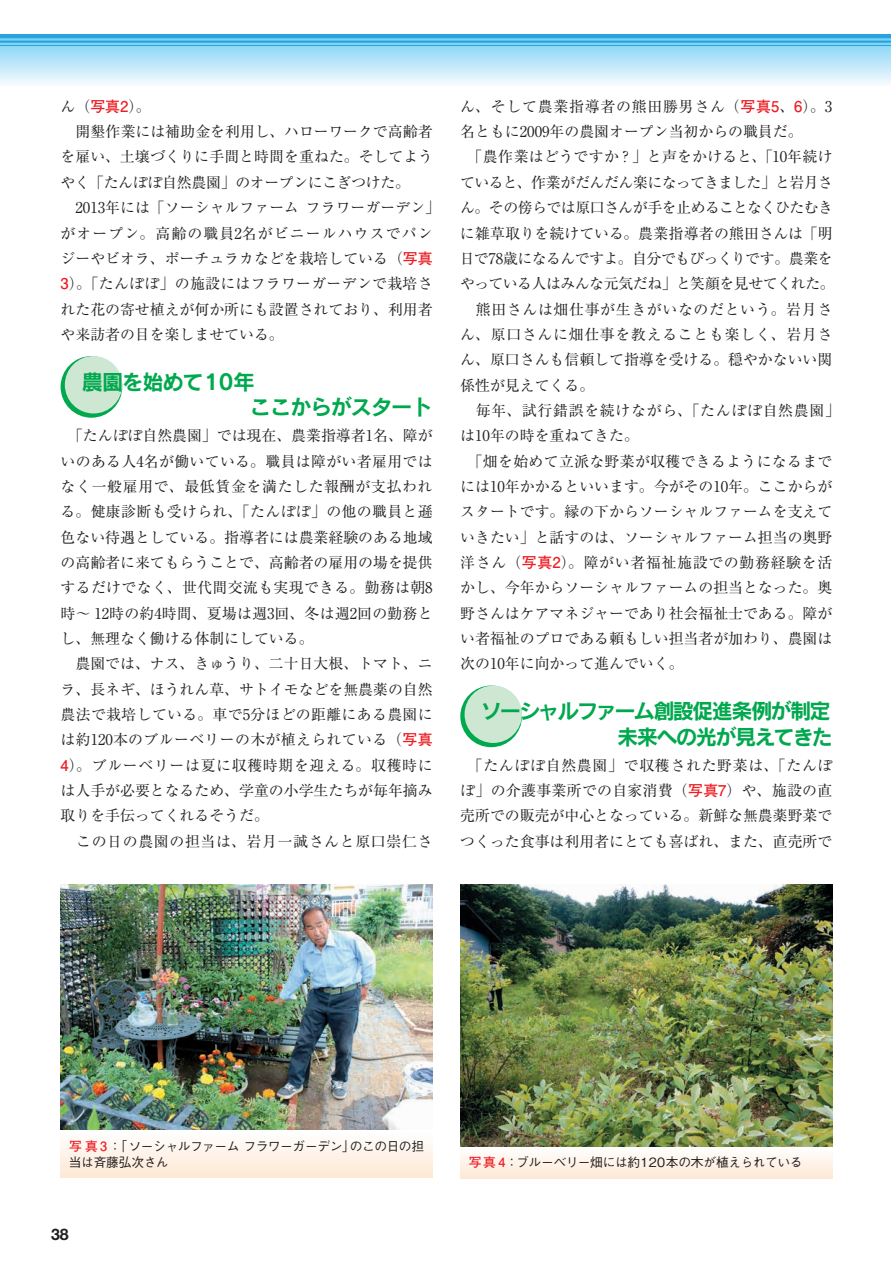
<style>
.page{position:relative;width:893px;height:1263px;background:#fff}
.page>*{position:absolute;margin:0;border:0;box-sizing:border-box;transform-origin:0 0}
.t1{font:21.3px/25.3px "Rodin Pro B";letter-spacing:-.08em;color:#00a84e;text-align:right}
.t2{font:21.3px/25.3px "Rodin Pro B";letter-spacing:-.05em;color:#00a84e}
.t3{font:700 15.9px "Helvetica Neue";color:#231f20}
.t4{font:14.85px/25.3px "Ryumin Pro";color:#231f20}
.t5{font:500 12.75px/15.9px "Gothic BBB Pro";letter-spacing:-.03em;color:#231f20}
.s1{font-family:"Futo Go B101 Pro";font-weight:700;color:#ee1d23}
</style>
<div class="page">
<svg style="left:0;top:38px;width:891px;height:47px"></svg>
<hr style="left:0;top:34px;width:891px;height:4px;background:#2aa2db">
<hr style="left:0;top:41px;width:891px;height:2px;background:#2aa2db">
<hr style="left:0;top:45px;width:891px;height:1px;background:#2aa2db">
<svg style="left:460px;top:685px;width:62px;height:62px"></svg>
<div style="left:465px;top:685px;width:57px;height:58px;background:#cee7d3;border-radius:50%"></div>
<svg style="left:61px;top:356px;width:61px;height:62px"></svg>
<div style="left:65px;top:356px;width:57px;height:57px;background:#cee7d3;border-radius:50%"></div>
<img style="left:61px;top:884px;width:372px;height:246px">
<div style="left:61px;top:1131px;width:372px;height:47px;background:linear-gradient(to bottom,#fefffe,#fee8d5)"></div>
<img style="left:460px;top:884px;width:372px;height:262px">
<svg style="left:460px;top:1154px;width:372px;height:24px"></svg>
<p class="t4" style="left:60px;top:93px;width:381px">ん（<span class="s1">写真2</span>）。<br>　開墾作業には補助金を利用し、ハローワークで高齢者を雇い、土壌づくりに手間と時間を重ねた。そしてようやく「たんぽぽ自然農園」のオープンにこぎつけた。　2013年には「ソーシャルファーム フラワーガーデン」がオープン。高齢の職員2名がビニールハウスでパンジーやビオラ、ポーチュラカなどを栽培している（<span class="s1">写真<br>3</span>）。「たんぽぽ」の施設にはフラワーガーデンで栽培された花の寄せ植えが何か所にも設置されており、利用者や来訪者の目を楽しませている。</p>
<h1 class="t2" style="left:250px;top:368px;width:184px;text-indent:-168px">農園を始めて10年<br>ここからがスタート</h1>
<p class="t4" style="left:61px;top:422px;width:374px">　「たんぽぽ自然農園」では現在、農業指導者1名、障がいのある人4名が働いている。職員は障がい者雇用ではなく一般雇用で、最低賃金を満たした報酬が支払われる。健康診断も受けられ、「たんぽぽ」の他の職員と遜色ない待遇としている。指導者には農業経験のある地域の高齢者に来てもらうことで、高齢者の雇用の場を提供するだけでなく、世代間交流も実現できる。勤務は朝8時〜 12時の約4時間、夏場は週3回、冬は週2回の勤務とし、無理なく働ける体制にしている。<br>　農園では、ナス、きゅうり、二十日大根、トマト、ニラ、長ネギ、ほうれん草、サトイモなどを無農薬の自然農法で栽培している。車で5分ほどの距離にある農園には約120本のブルーベリーの木が植えられている（<span class="s1">写真<br>4</span>）。ブルーベリーは夏に収穫時期を迎える。収穫時には人手が必要となるため、学童の小学生たちが毎年摘み取りを手伝ってくれるそうだ。<br>　この日の農園の担当は、岩月一誠さんと原口崇仁さ</p>
<p class="t4" style="left:460px;top:93px;width:382px">ん、そして農業指導者の熊田勝男さん（<span class="s1">写真5</span>、<span class="s1">6</span>）。3名ともに2009年の農園オープン当初からの職員だ。<br>　「農作業はどうですか？」と声をかけると、「10年続けていると、作業がだんだん楽になってきました」と岩月さん。その傍らでは原口さんが手を止めることなくひたむきに雑草取りを続けている。農業指導者の熊田さんは「明日で78歳になるんですよ。自分でもびっくりです。農業をやっている人はみんな元気だね」と笑顔を見せてくれた。　熊田さんは畑仕事が生きがいなのだという。岩月さん、原口さんに畑仕事を教えることも楽しく、岩月さん、原口さんも信頼して指導を受ける。穏やかないい関係性が見えてくる。<br>　毎年、試行錯誤を続けながら、「たんぽぽ自然農園」は10年の時を重ねてきた。<br>　「畑を始めて立派な野菜が収穫できるようになるまでには10年かかるといいます。今がその10年。ここからがスタートです。縁の下からソーシャルファームを支えていきたい」と話すのは、ソーシャルファーム担当の奥野洋さん（<span class="s1">写真2</span>）。障がい者福祉施設での勤務経験を活かし、今年からソーシャルファームの担当となった。奥野さんはケアマネジャーであり社会福祉士である。障がい者福祉のプロである頼もしい担当者が加わり、農園は次の10年に向かって進んでいく。</p>
<h1 class="t1" style="left:481px;top:698px;width:354px">ソーシャルファーム創設促進条例が制定未来への光が見えてきた</h1>
<p class="t4" style="left:460px;top:751px;width:374px;text-align:justify">　「たんぽぽ自然農園」で収穫された野菜は、「たんぽぽ」の介護事業所での自家消費（<span class="s1">写真7</span>）や、施設の直売所での販売が中心となっている。新鮮な無農薬野菜でつくった食事は利用者にとても喜ばれ、また、直売所で</p>
<p class="t5" style="left:69px;top:1136px;width:357px"><span class="s1">写真3</span>：「ソーシャルファーム フラワーガーデン」のこの日の担当は斉藤弘次さん</p>
<p class="t3" style="left:51px;top:1224px;width:19px">38</p>
<p class="t5" style="left:469px;top:1152px;width:335px"><span class="s1">写真 4</span>：ブルーベリー畑には約120本の木が植えられている</p>
</div>
